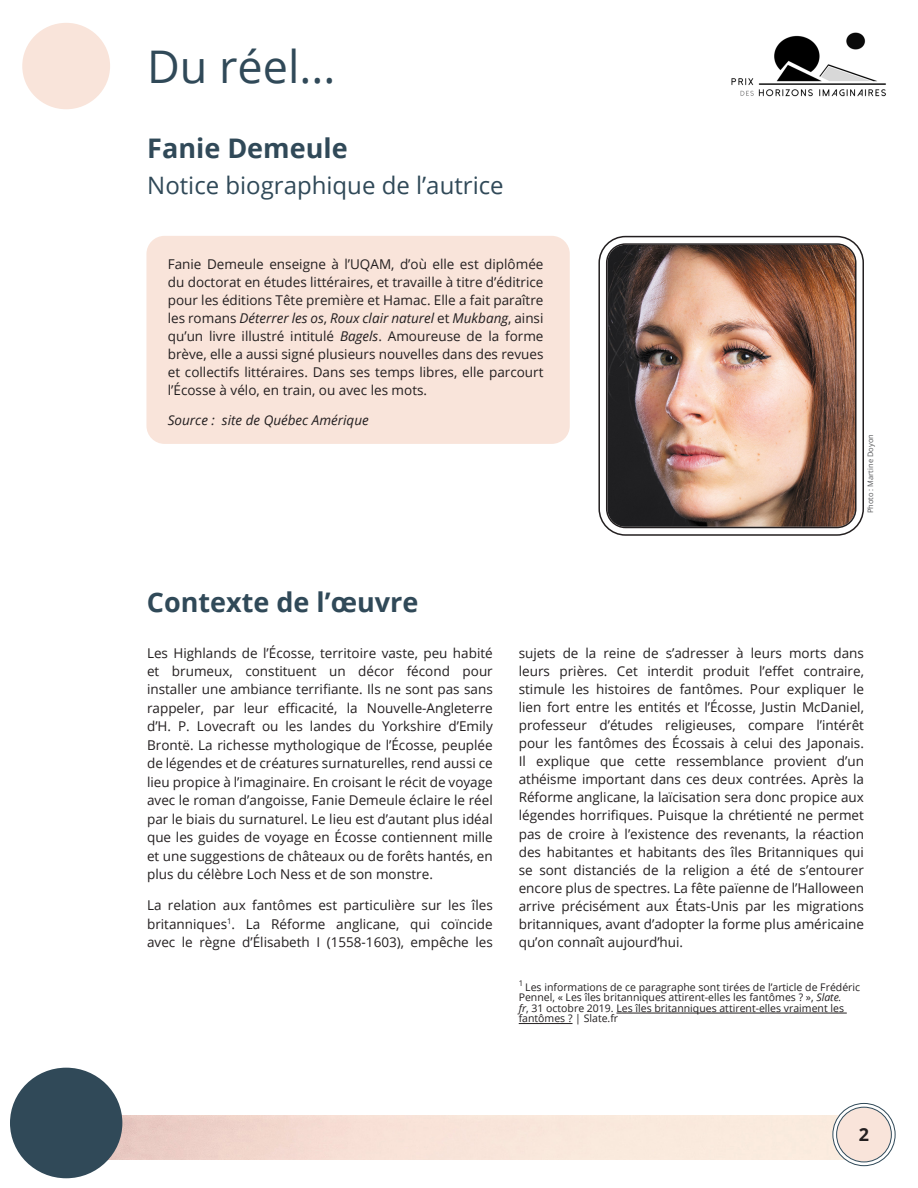
<style>
.page{position:relative;width:918px;height:1188px;background:#fff}
.page>*{position:absolute;margin:0;border:0;box-sizing:border-box;transform-origin:0 0}
.infos{font:45px "Open Sans";color:#304958}
.Titre{font:700 27px "Open Sans";color:#304958}
.Sous-titre{font:24px "Open Sans";color:#304958}
.Numéro_de_page{font:700 18px "Open Sans";color:#231f20}
.Texte_courant{font:13.5px/18.1px "Open Sans";color:#231f20;text-align:justify}
.Texte_courant-2{font:italic 13.5px "Open Sans";color:#231f20}
.Énumération{font:10.5px/10.5px "Open Sans";color:#231f20}
.Texte_courant-3{font:7.5px "Open Sans";color:#57585a}
.s1{font-style:italic}
</style>
<div class="page">
<img style="left:109px;top:1115px;width:742px;height:44px">
<div style="left:10px;top:1068px;width:112px;height:110px;background:#304958;border-radius:50%"></div>
<div style="left:837px;top:1107px;width:54px;height:55px;background:#f9e4da;border-radius:50%"></div>
<div style="left:832px;top:1103px;width:64px;height:63px;border:4px solid #fff;border-radius:50%"></div>
<div style="left:832px;top:1103px;width:64px;height:63px;border:1px solid #304958;border-radius:50%"></div>
<div style="left:836px;top:1107px;width:56px;height:55px;border:1px solid #304958;border-radius:50%"></div>
<div style="left:22px;top:23px;width:88px;height:86px;background:#f9e4da;border-radius:50%"></div>
<img style="left:731px;top:32px;width:155px;height:65px">
<div style="left:146px;top:236px;width:424px;height:208px;background:#f9e4da;border-radius:18px"></div>
<img style="left:607px;top:245px;width:248px;height:282px">
<div style="left:598px;top:236px;width:266px;height:300px;border:2px solid #231f20;border-radius:26px"></div>
<div style="left:606px;top:243px;width:251px;height:285px;border:2px solid #231f20;border-radius:19px"></div>
<hr style="left:616px;top:1013px;width:231px;height:1px;background:#231f20">
<hr style="left:519px;top:1023px;width:54px;height:1px;background:#231f20">
<p class="infos" style="left:147px;top:35px;width:190px">Du réel...</p>
<p class="Titre" style="left:147px;top:130px;width:202px">Fanie Demeule</p>
<p class="Sous-titre" style="left:147px;top:169px;width:358px">Notice biographique de l’autrice</p>
<p class="Texte_courant" style="left:168px;top:254px;width:377px">Fanie Demeule enseigne à l’UQAM, d’où elle est diplômée du doctorat en études littéraires, et travaille à titre d’éditrice pour les éditions Tête première et Hamac. Elle a fait paraître les romans <span class="s1">Déterrer les os</span>, <span class="s1">Roux clair naturel</span> et <span class="s1">Mukbang</span>, ainsi qu’un livre illustré intitulé <span class="s1">Bagels</span>. Amoureuse de la forme brève, elle a aussi signé plusieurs nouvelles dans des revues et collectifs littéraires. Dans ses temps libres, elle parcourt l’Écosse à vélo, en train, ou avec les mots.</p>
<p class="Texte_courant-2" style="left:168px;top:411px;width:202px">Source : site de Québec Amérique</p>
<p class="Titre" style="left:147px;top:583px;width:273px">Contexte de l’œuvre</p>
<p class="Texte_courant-3" style="left:865px;top:513px;width:80px;rotate:-90deg">Photo : Martine Doyon</p>
<p class="Texte_courant" style="left:147px;top:643px;width:347px">Les Highlands de l’Écosse, territoire vaste, peu habité et brumeux, constituent un décor fécond pour installer une ambiance terrifiante. Ils ne sont pas sans rappeler, par leur efficacité, la Nouvelle-Angleterre d’H. P. Lovecraft ou les landes du Yorkshire d’Emily Brontë. La richesse mythologique de l’Écosse, peuplée de légendes et de créatures surnaturelles, rend aussi ce lieu propice à l’imaginaire. En croisant le récit de voyage avec le roman d’angoisse, Fanie Demeule éclaire le réel par le biais du surnaturel. Le lieu est d’autant plus idéal que les guides de voyage en Écosse contiennent mille et une suggestions de châteaux ou de forêts hantés, en plus du célèbre Loch Ness et de son monstre.</p>
<p class="Texte_courant" style="left:147px;top:896px;width:347px">La relation aux fantômes est particulière sur les îles britanniques<sup>1</sup>. La Réforme anglicane, qui coïncide avec le règne d’Élisabeth I (1558-1603), empêche les</p>
<p class="Texte_courant" style="left:519px;top:643px;width:347px">sujets de la reine de s’adresser à leurs morts dans leurs prières. Cet interdit produit l’effet contraire, stimule les histoires de fantômes. Pour expliquer le lien fort entre les entités et l’Écosse, Justin McDaniel, professeur d’études religieuses, compare l’intérêt pour les fantômes des Écossais à celui des Japonais.<br>Il explique que cette ressemblance provient d’un athéisme important dans ces deux contrées. Après la Réforme anglicane, la laïcisation sera donc propice aux légendes horrifiques. Puisque la chrétienté ne permet pas de croire à l’existence des revenants, la réaction des habitantes et habitants des îles Britanniques qui se sont distanciés de la religion a été de s’entourer encore plus de spectres. La fête païenne de l’Halloween arrive précisément aux États-Unis par les migrations britanniques, avant d’adopter la forme plus américaine qu’on connaît aujourd’hui.</p>
<p class="Énumération" style="left:519px;top:981px;width:343px"><sup>1</sup> Les informations de ce paragraphe sont tirées de l’article de Frédéric Pennel, « Les îles britanniques attirent-elles les fantômes ? », <span class="s1">Slate.<br>fr</span>, 31 octobre 2019. Les îles britanniques attirent-elles vraiment les fantômes ? | Slate.fr</p>
<p class="Numéro_de_page" style="left:859px;top:1122px;width:12px">2</p>
</div>
